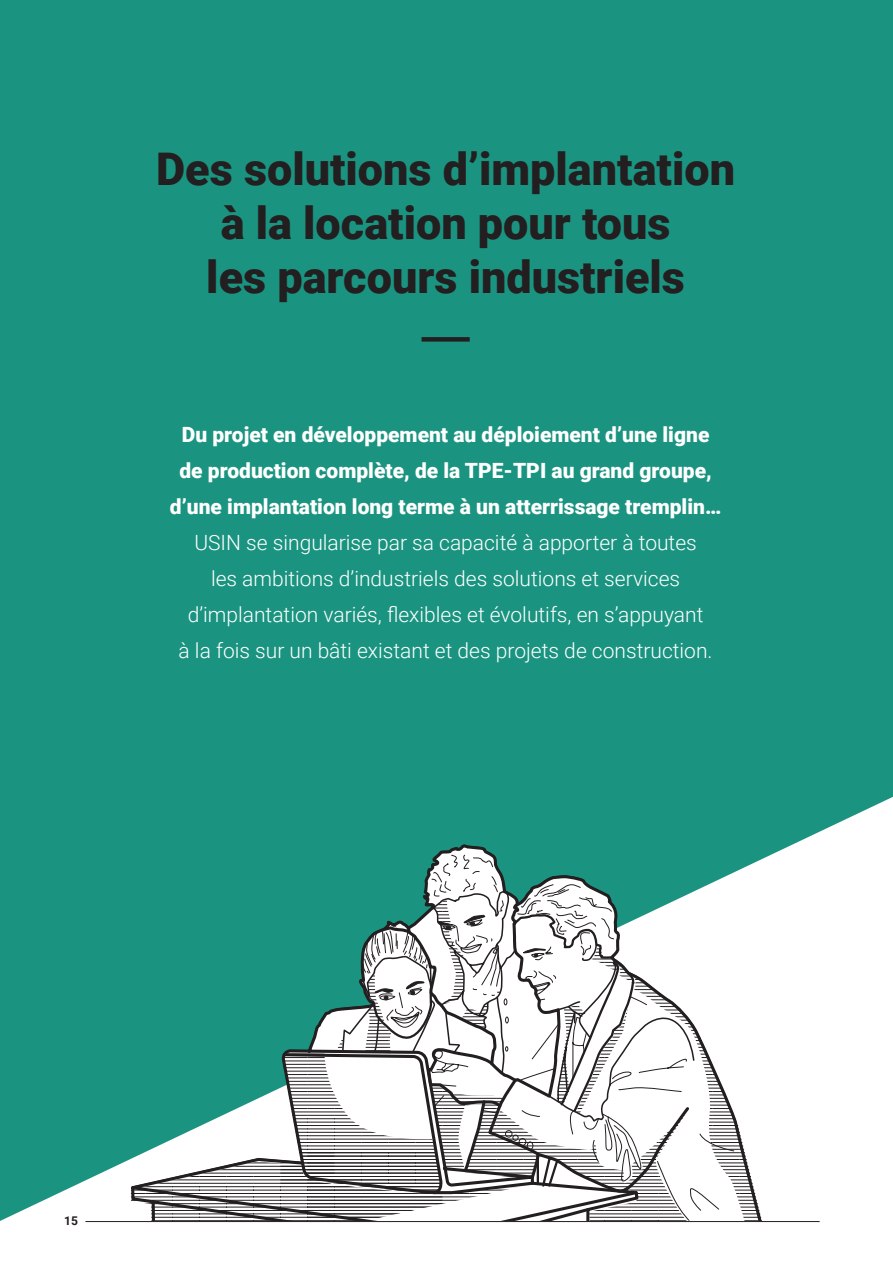
<style>
.page{position:relative;width:893px;height:1263px;background:#fff}
.page>*{position:absolute;margin:0;border:0;box-sizing:border-box;transform-origin:0 0}
.t1{font:900 45px/54px "Roboto";color:#231f20;text-align:center}
.t2{font:300 21px/36px "Roboto";color:#fff;text-align:center}
.t3{font:700 12px "Roboto";color:#231f20}
.s1{font-weight:900}
</style>
<div class="page">
<hr style="left:85px;top:1221px;width:735px;height:1px;background:#231f20">
<div style="left:0;top:0;width:893px;height:1221px;background:#1a9480"></div>
<div style="left:422px;top:337px;width:48px;height:5px;background:#231f20"></div>
<svg style="left:279px;top:844px;width:257px;height:10px;background:#279280"></svg>
<svg style="left:131px;top:854px;width:636px;height:369px"></svg>
<p class="t1" style="left:156px;top:141px;width:580px">Des solutions d’implantation à la location pour tous<br>les parcours industriels</p>
<p class="t2" style="left:170px;top:415px;width:553px"><span class="s1">Du projet en développement au déploiement d’une ligne de production complète, de la TPE-TPI au grand groupe, d’une implantation long terme à un atterrissage tremplin… </span>USIN se singularise par sa capacité à apporter à toutes<br>les ambitions d’industriels des solutions et services d’implantation variés, flexibles et évolutifs, en s’appuyant<br>à la fois sur un bâti existant et des projets de construction.</p>
<p class="t3" style="left:64px;top:1213px;width:15px">15</p>
</div>
